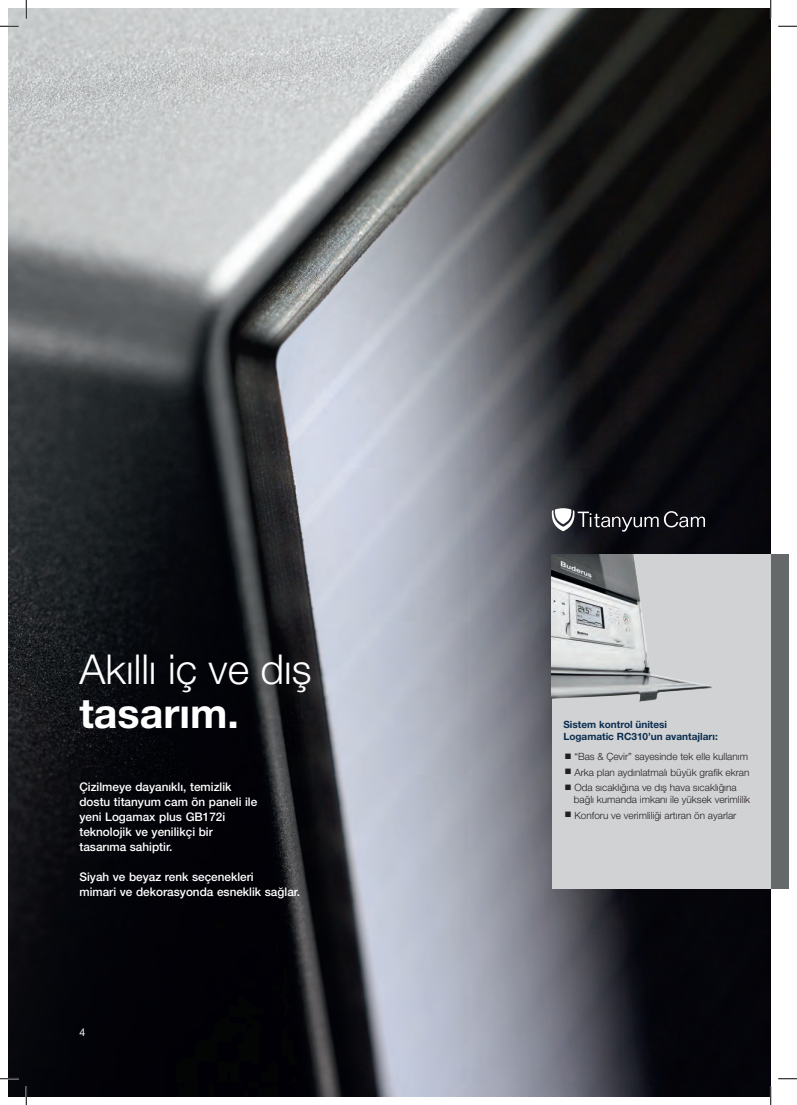
<style>
.page{position:relative;width:797px;height:1105px;background:#fff}
.page>*{position:absolute;margin:0;border:0;box-sizing:border-box;transform-origin:0 0}
.t1{font:300 41.25px "Helvetica Neue LT Pro";color:#fff}
.t2{font:700 41.25px "Helvetica Neue LT Pro";color:#fff}
.t3{font:500 11.88px/15px "Helvetica Neue LT Pro";color:#fff}
.t4{font:10.62px "Helvetica Neue LT Pro";color:#fff}
.t5{font:300 10px/12px "Helvetica Neue LT Pro";color:#231f20}
.t6{font:700 10px/12px "Helvetica Neue LT Pro";color:#0a2d4e}
</style>
<div class="page">
<img style="left:9px;top:9px;width:761px;height:1087px">
<div style="left:552px;top:554px;width:219px;height:335px;background:#d1d2d4"></div>
<div style="left:770px;top:554px;width:18px;height:335px;background:#65696a"></div>
<img style="left:552px;top:554px;width:162px;height:148px">
<svg style="left:551px;top:508px;width:107px;height:24px"></svg>
<svg style="left:664px;top:511px;width:41px;height:16px"></svg>
<svg style="left:0;top:25px;width:19px;height:2px"></svg>
<svg style="left:778px;top:25px;width:19px;height:2px"></svg>
<svg style="left:0;top:1078px;width:19px;height:1px"></svg>
<svg style="left:778px;top:1078px;width:19px;height:1px"></svg>
<svg style="left:25px;top:0;width:2px;height:19px"></svg>
<svg style="left:25px;top:1086px;width:2px;height:19px"></svg>
<svg style="left:770px;top:0;width:1px;height:19px"></svg>
<svg style="left:770px;top:1086px;width:1px;height:19px"></svg>
<h1 class="t1" style="left:79px;top:644px;width:234px">Akıllı iç ve dış</h1>
<h1 class="t2" style="left:79px;top:687px;width:161px">tasarım.</h1>
<p class="t3" style="left:79px;top:779px;width:179px">Çizilmeye dayanıklı, temizlik dostu titanyum cam ön paneli ile yeni Logamax plus GB172i teknolojik ve yenilikçi bir tasarıma sahiptir.</p>
<p class="t3" style="left:79px;top:869px;width:222px">Siyah ve beyaz renk seçenekleri<br>mimari ve dekorasyonda esneklik sağlar.</p>
<p class="t4" style="left:79px;top:1026px;width:7px">4</p>
<p class="t6" style="left:563px;top:718px;width:156px">Sistem kontrol ünitesi<br>Logamatic RC310’un avantajları:</p>
<p class="t5" style="left:565px;top:751px;width:184px">■ “Bas &amp; Çevir” sayesinde tek elle kullanım</p>
<p class="t5" style="left:565px;top:766px;width:186px">■ Arka plan aydınlatmalı büyük grafik ekran</p>
<p class="t5" style="left:574px;top:782px;width:178px;text-indent:-9px">■ Oda sıcaklığına ve dış hava sıcaklığına bağlı kumanda imkanı ile yüksek verimlilik</p>
<p class="t5" style="left:565px;top:809px;width:173px">■ Konforu ve verimliliği artıran ön ayarlar</p>
</div>
